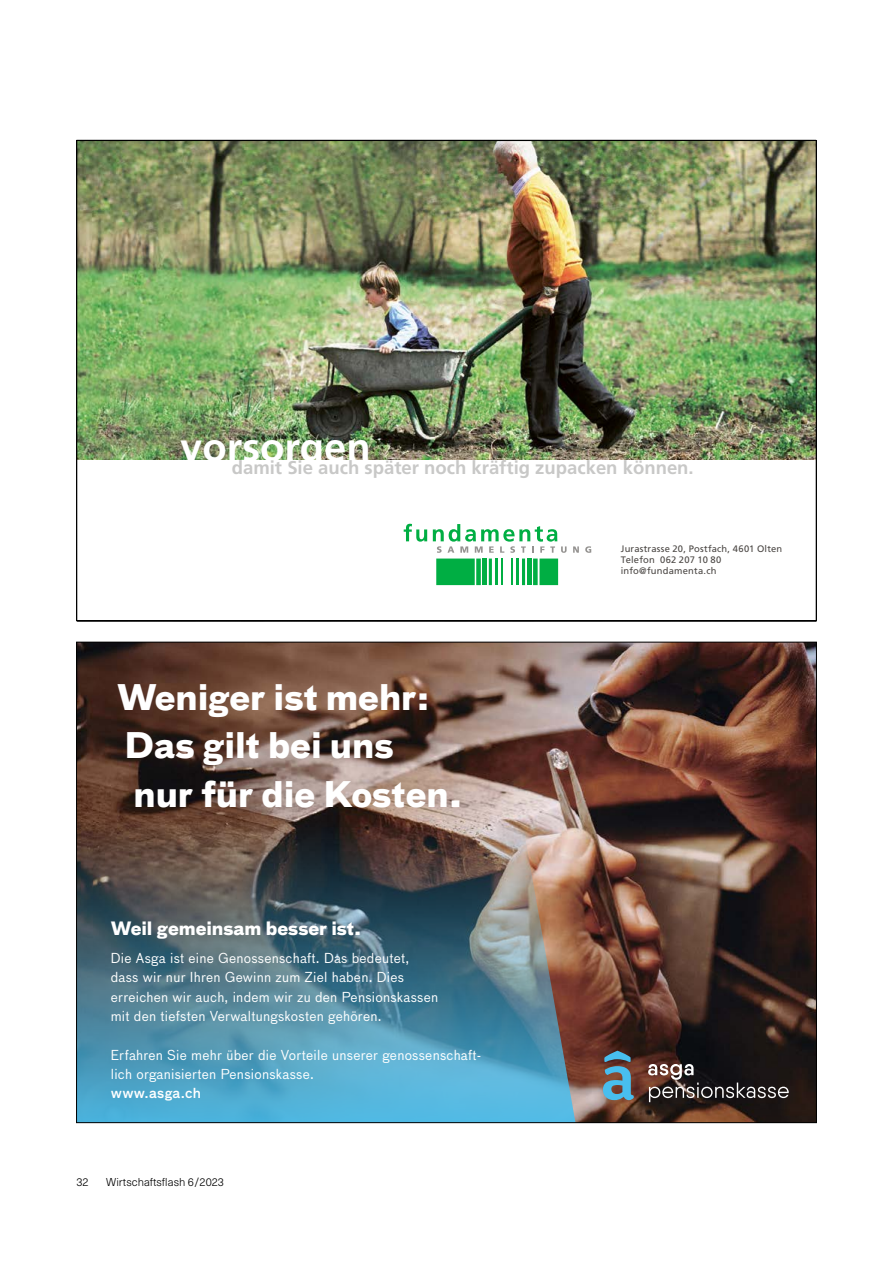
<style>
.page{position:relative;width:893px;height:1263px;background:#fff}
.page>*{position:absolute;margin:0;border:0;box-sizing:border-box;transform-origin:0 0}
.t1{font:700 39.9px "Frutiger LT Std";color:#fff}
.t2{font:700 34.2px/48.4px "Bau Pro";color:#fff}
.t3{font:700 18.45px "Frutiger LT Std";color:#c8c8c7}
.t4{font:700 17.85px "Bau Pro";letter-spacing:-.005em;color:#fff}
.t5{font:13.35px/19.4px "Bau Pro";letter-spacing:.02em;color:#fff}
.t6{font:300 11.25px "Neue Haas Unica W1 G";color:#000}
.t7{font:9.45px/11.2px "Frutiger LT Std";letter-spacing:.02em;color:#4b4744}
.s1{font-weight:500}
</style>
<div class="page">
<img style="left:76px;top:140px;width:741px;height:481px">
<img style="left:78px;top:644px;width:737px;height:368px">
<svg style="left:580px;top:1012px;width:235px;height:109px;background:#3c261f"></svg>
<img style="left:78px;top:821px;width:502px;height:300px">
<svg style="left:603px;top:1051px;width:31px;height:49px;background:#5a7f90"></svg>
<svg style="left:648px;top:1064px;width:141px;height:38px;background:#433b3b"></svg>
<p class="t1" style="left:180px;top:423px;width:192px">vorsorgen</p>
<p class="t3" style="left:232px;top:457px;width:463px">damit Sie auch später noch kräftig zupacken können.</p>
<p class="t2" style="left:117px;top:670px;width:347px">Weniger ist mehr:<br>Das gilt bei uns<br>nur für die Kosten.</p>
<p class="t4" style="left:111px;top:913px;width:252px">Weil gemeinsam besser ist.</p>
<p class="t5" style="left:111px;top:948px;width:329px">Die Asga ist eine Genossenschaft. Das bedeutet, dass wir nur Ihren Gewinn zum Ziel haben. Dies erreichen wir auch, indem wir zu den Pensionskassen mit den tiefsten Verwaltungskosten gehören.</p>
<p class="t5" style="left:111px;top:1044px;width:372px">Erfahren Sie mehr über die Vorteile unserer genossenschaft&shy;lich organisierten Pensionskasse.<br><span class="s1">www.asga.ch</span></p>
<p class="t6" style="left:77px;top:1174px;width:14px">32</p>
<p class="t6" style="left:106px;top:1174px;width:119px">Wirtschaftsflash 6/2023</p>
<p class="t7" style="left:621px;top:543px;width:163px">Jurastrasse 20, Postfach, 4601 Olten<br>Telefon 062 207 10 80 info@fundamenta.ch</p>
</div>
